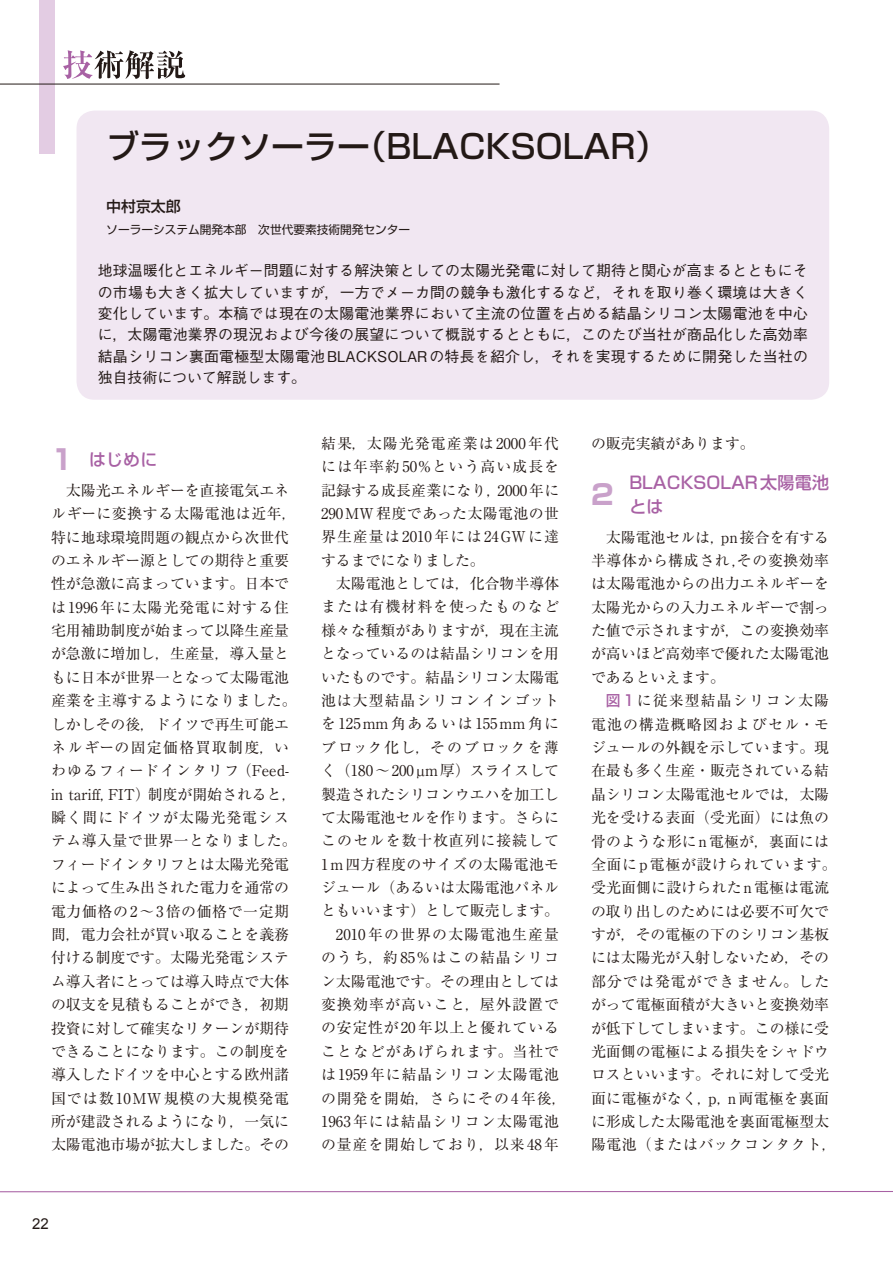
<style>
.page{position:relative;width:893px;height:1263px;background:#fff}
.page>*{position:absolute;margin:0;border:0;box-sizing:border-box;transform-origin:0 0}
.t1{font:500 33px "Shin Go Pro";color:#231916}
.t2{font:700 27.6px "Shin Go Pro";color:#c9a1ca}
.t3{font:500 16.95px/23.4px "Shin Go Pro";color:#a861a4}
.t4{font:15px "Arial";color:#231916}
.t5{font:14.85px/23.4px "Ryumin Pro";color:#231916;text-align:center}
.t6{font:14.85px/23.4px "Ryumin Pro";letter-spacing:.055em;color:#231916;text-align:center}
.t7{font:500 14.85px/21.3px "Gothic BBB Pro";letter-spacing:.02em;color:#231916;text-align:justify}
.t8{font:500 14.85px "Shin Go Pro";color:#231916}
.t9{font:11.7px "Shin Go Pro";color:#231916}
.s1{font-weight:700;font-size:27.6px;color:#c9a1ca}
.s2{font-family:"Shin Go Pro";font-weight:500;color:#a861a4}
</style>
<div class="page">
<svg style="left:63px;top:50px;width:122px;height:29px"></svg>
<div style="left:40px;top:0;width:15px;height:153px;background:#e3cce3"></div>
<hr style="left:0;top:84px;width:500px;height:1px;background:#231916">
<svg style="left:0;top:1191px;width:893px;height:2px;background:#d0aace"></svg>
<div style="left:77px;top:111px;width:752px;height:289px;background:#f1e7f2;border-radius:18px"></div>
<h1 class="t1" style="left:106px;top:119px;width:564px">ブラックソーラー（BLACKSOLAR）</h1>
<p class="t8" style="left:106px;top:194px;width:76px">中村京太郎</p>
<p class="t9" style="left:106px;top:220px;width:317px">ソーラーシステム開発本部　次世代要素技術開発センター　</p>
<p class="t7" style="left:98px;top:258px;width:712px">地球温暖化とエネルギー問題に対する解決策としての太陽光発電に対して期待と関心が高まるとともにその市場も大きく拡大していますが，一方でメーカ間の競争も激化するなど，それを取り巻く環境は大きく変化しています。本稿では現在の太陽電池業界において主流の位置を占める結晶シリコン太陽電池を中心に，太陽電池業界の現況および今後の展望について概説するとともに，このたび当社が商品化した高効率結晶シリコン裏面電極型太陽電池BLACKSOLARの特長を紹介し，それを実現するために開発した当社の独自技術について解説します。</p>
<p class="t3" style="left:51px;top:446px;width:108px"><span class="s1">1</span> はじめに</p>
<p class="t5" style="left:51px;top:477px;width:247px">太陽光エネルギーを直接電気エネ<br>ルギーに変換する太陽電池は近年，特に地球環境問題の観点から次世代のエネルギー源としての期待と重要性が急激に高まっています。日本では1996年に太陽光発電に対する住宅用補助制度が始まって以降生産量が急激に増加し，生産量，導入量ともに日本が世界一となって太陽電池産業を主導するようになりました。しかしその後，ドイツで再生可能エネルギーの固定価格買取制度，いわゆるフィードインタリフ （Feed&shy;in tariff, FIT）制度が開始されると，瞬く間にドイツが太陽光発電システム導入量で世界一となりました。フィードインタリフとは太陽光発電によって生み出された電力を通常の電力価格の2〜3倍の価格で一定期間，電力会社が買い取ることを義務付ける制度です。太陽光発電システム導入者にとっては導入時点で大体の収支を見積もることができ，初期投資に対して確実なリターンが期待できることになります。この制度を導入したドイツを中心とする欧州諸国では数10MW規模の大規模発電所が建設されるようになり，一気に太陽電池市場が拡大しました。その</p>
<p class="t4" style="left:32px;top:1214px;width:18px">22</p>
<p class="t5" style="left:321px;top:430px;width:240px;text-align:justify">結果，太陽光発電産業は2000年代には年率約50％という高い成長を記録する成長産業になり，2000年に290MW程度であった太陽電池の世界生産量は2010年には24GWに達するまでになりました。</p>
<p class="t6" style="left:321px;top:571px;width:247px">太陽電池としては，化合物半導体<br>または有機材料を使ったものなど様々な種類がありますが，現在主流となっているのは結晶シリコンを用いたものです。結晶シリコン太陽電池は大型結晶シリコンインゴットを125mm角あるいは155mm角にブロック化し，そのブロックを薄く（180〜200µm厚）スライスして製造されたシリコンウエハを加工して太陽電池セルを作ります。さらにこのセルを数十枚直列に接続して<br>1m四方程度のサイズの太陽電池モジュール（あるいは太陽電池パネルともいいます）として販売します。<br>2010年の世界の太陽電池生産量<br>のうち，約85%はこの結晶シリコン太陽電池です。その理由としては変換効率が高いこと，屋外設置での安定性が20年以上と優れていることなどがあげられます。当社では1959年に結晶シリコン太陽電池の開発を開始，さらにその4年後，<br>1963年には結晶シリコン太陽電池の量産を開始しており，以来48年</p>
<p class="t5" style="left:591px;top:430px;width:165px">の販売実績があります。</p>
<h2 class="t2" style="left:591px;top:472px;width:24px">2</h2>
<p class="t3" style="left:629px;top:469px;width:201px">BLACKSOLAR太陽電池とは</p>
<p class="t5" style="left:591px;top:524px;width:240px;text-align:justify;text-indent:15px">太陽電池セルは，pn接合を有する半導体から構成され,その変換効率は太陽電池からの出力エネルギーを太陽光からの入力エネルギーで割った値で示されますが，この変換効率が高いほど高効率で優れた太陽電池であるといえます。</p>
<p class="t5" style="left:591px;top:688px;width:247px"><span class="s2">図1</span>に従来型結晶シリコン太陽<br>電池の構造概略図およびセル・モジュールの外観を示しています。現在最も多く生産・販売されている結晶シリコン太陽電池セルでは，太陽光を受ける表面（受光面）には魚の骨のような形にn電極が，裏面には全面にp電極が設けられています。受光面側に設けられたn電極は電流の取り出しのためには必要不可欠ですが，その電極の下のシリコン基板には太陽光が入射しないため，その部分では発電ができません。したがって電極面積が大きいと変換効率が低下してしまいます。この様に受光面側の電極による損失をシャドウロスといいます。それに対して受光面に電極がなく，p，n両電極を裏面に形成した太陽電池を裏面電極型太陽電池（またはバックコンタクト，</p>
</div>
